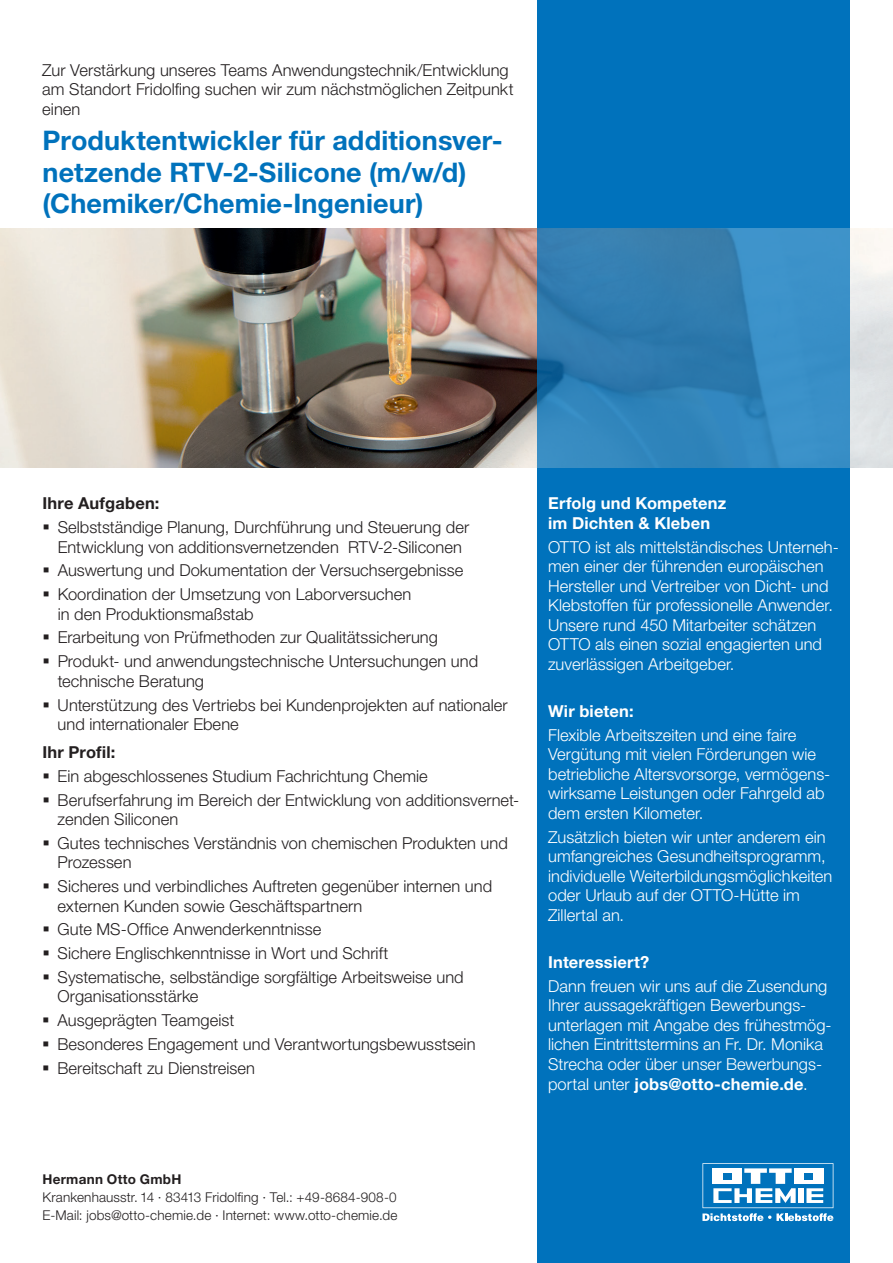
<style>
.page{position:relative;width:893px;height:1263px;background:#fff}
.page>*{position:absolute;margin:0;border:0;box-sizing:border-box;transform-origin:0 0}
.t1{font:700 27px/31.5px "Helvetica Neue LT Pro";letter-spacing:.005em;color:#0072bc}
.t2{font:300 16.5px/23.7px "Helvetica Neue LT Pro";color:#231f20}
.t3{font:300 16.5px/19.5px "Helvetica Neue LT Pro";letter-spacing:.005em;color:#fff}
.t4{font:700 16.5px/19.5px "Helvetica Neue LT Pro";letter-spacing:.01em;color:#fff}
.t5{font:700 16.5px "Helvetica Neue LT Pro";letter-spacing:.01em;color:#231f20}
.t6{font:300 13.5px/18px "Helvetica Neue LT Pro";letter-spacing:.01em;color:#231f20}
.t7{font:700 13.5px "Helvetica Neue LT Pro";letter-spacing:.02em;color:#231f20}
.s1{font-weight:700}
</style>
<div class="page">
<div style="left:537px;top:0;width:313px;height:1263px;background:#0072bc"></div>
<svg style="left:702px;top:1163px;width:131px;height:58px"></svg>
<img style="left:0;top:228px;width:893px;height:240px">
<svg style="left:537px;top:228px;width:313px;height:240px;background:#3384b9"></svg>
<p class="t2" style="left:42px;top:60px;width:473px;line-height:19.5px">Zur Verstärkung unseres Teams Anwendungstechnik/Entwicklung am Standort Fridolfing suchen wir zum nächstmöglichen Zeitpunkt einen</p>
<h1 class="t1" style="left:43px;top:124px;width:462px">Produktentwickler für additionsver&shy;netzende RTV-2-Silicone (m/w/d) (Chemiker/Chemie-Ingenieur)</h1>
<p class="t5" style="left:43px;top:493px;width:118px">Ihre Aufgaben:</p>
<p class="t2" style="left:58px;top:517px;width:413px;line-height:19.5px">Selbstständige Planung, Durchführung und Steuerung der<br>Entwicklung von additionsvernetzenden RTV-2-Siliconen</p>
<p class="t2" style="left:58px;top:558px;width:407px">Auswertung und Dokumentation der Versuchsergebnisse<br>Koordination der Umsetzung von Laborversuchen</p>
<p class="t2" style="left:58px;top:602px;width:422px">in den Produktionsmaßstab<br>Erarbeitung von Prüfmethoden zur Qualitätssicherung<br>Produkt- und anwendungstechnische Untersuchungen und</p>
<p class="t2" style="left:58px;top:669px;width:451px">technische Beratung<br>Unterstützung des Vertriebs bei Kundenprojekten auf nationaler</p>
<p class="t2" style="left:58px;top:712px;width:183px">und internationaler Ebene</p>
<p class="t5" style="left:42px;top:742px;width:74px">Ihr Profil:</p>
<p class="t2" style="left:58px;top:764px;width:463px">Ein abgeschlossenes Studium Fachrichtung Chemie<br>Berufserfahrung im Bereich der Entwicklung von additionsvernet-</p>
<p class="t2" style="left:58px;top:807px;width:452px">zenden Siliconen<br>Gutes technisches Verständnis von chemischen Produkten und</p>
<p class="t2" style="left:58px;top:850px;width:436px">Prozessen<br>Sicheres und verbindliches Auftreten gegenüber internen und</p>
<p class="t2" style="left:58px;top:893px;width:408px">externen Kunden sowie Geschäftspartnern<br>Gute MS-Office Anwenderkenntnisse<br>Sichere Englischkenntnisse in Wort und Schrift Systematische, selbständige sorgfältige Arbeitsweise und</p>
<p class="t2" style="left:58px;top:984px;width:420px">Organisationsstärke<br>Ausgeprägten Teamgeist<br>Besonderes Engagement und Verantwortungsbewusstsein Bereitschaft zu Dienstreisen</p>
<p class="t4" style="left:548px;top:493px;width:180px">Erfolg und Kompetenz im Dichten &amp; Kleben</p>
<p class="t3" style="left:548px;top:537px;width:292px">OTTO ist als mittelständisches Unterneh&shy;men einer der führenden europäischen Hersteller und Vertreiber von Dicht- und Klebstoffen für professionelle Anwender.<br>Unsere rund 450 Mitarbeiter schätzen OTTO als einen sozial engagierten und zuverlässigen Arbeitgeber.</p>
<p class="t4" style="left:548px;top:701px;width:87px">Wir bieten:</p>
<p class="t3" style="left:548px;top:725px;width:284px">Flexible Arbeitszeiten und eine faire Vergütung mit vielen Förderungen wie betriebliche Altersvorsorge, vermögens&shy;wirksame Leistungen oder Fahrgeld ab dem ersten Kilometer.</p>
<p class="t3" style="left:548px;top:827px;width:286px">Zusätzlich bieten wir unter anderem ein umfangreiches Gesundheitsprogramm, individuelle Weiterbildungsmöglichkeiten oder Urlaub auf der OTTO-Hütte im Zillertal an.</p>
<p class="t4" style="left:548px;top:952px;width:103px">Interessiert?</p>
<p class="t3" style="left:548px;top:976px;width:285px">Dann freuen wir uns auf die Zusendung Ihrer aussagekräftigen Bewerbungs&shy;unterlagen mit Angabe des frühestmög&shy;lichen Eintrittstermins an Fr. Dr. Monika Strecha oder über unser Bewerbungs&shy;portal unter <span class="s1">jobs@otto-chemie.de</span>.</p>
<p class="t7" style="left:43px;top:1171px;width:140px">Hermann Otto GmbH</p>
<p class="t6" style="left:43px;top:1188px;width:357px">Krankenhausstr. 14 ∙ 83413 Fridolfing ∙ Tel.: +49-8684-908-0<br>E-Mail: jobs@otto-chemie.de ∙ Internet: www.otto-chemie.de</p>
</div>
